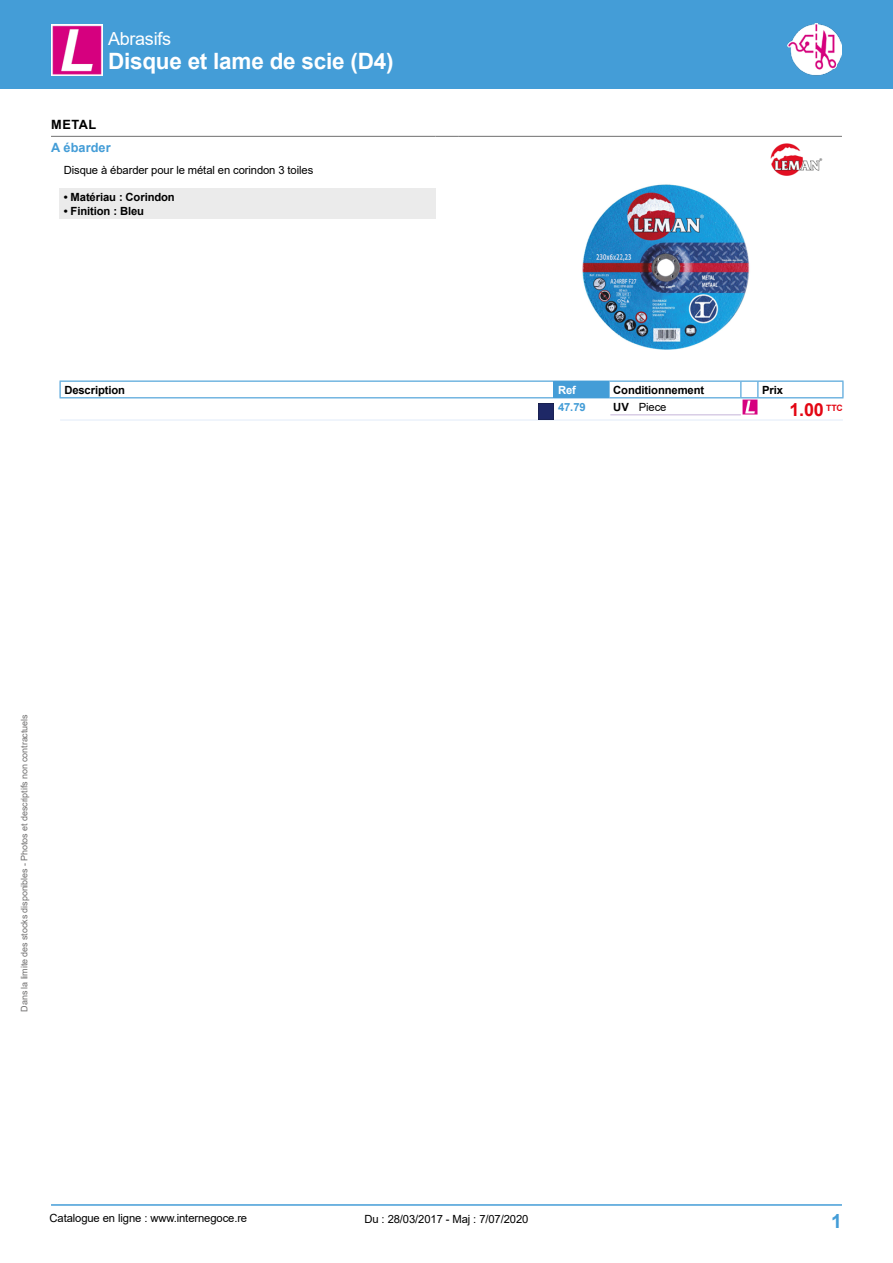
<style>
.page{position:relative;width:893px;height:1263px;background:#fff}
.page>*{position:absolute;margin:0;border:0;box-sizing:border-box;transform-origin:0 0}
.t1{font:700 22.5px "Arial";letter-spacing:-.01em;color:#fff}
.t2{font:700 19.5px "Arial";color:#449dd7}
.t3{font:18px "Arial";letter-spacing:-.015em;color:#fff}
.t4{font:700 18px "Arial";color:#e30613}
.t5{font:700 12.75px "Arial";letter-spacing:.005em;color:#449dd7}
.t6{font:700 12.75px "Arial";letter-spacing:.04em;color:#000}
.t7{font:11.25px "Arial";letter-spacing:-.01em;color:#000}
.t8{font:700 11.25px "Arial";letter-spacing:-.01em;color:#000}
.t9{font:700 11.25px "Arial";color:#449dd7}
.t10{font:700 11.25px "Arial";color:#fff}
.t11{font:9px "Arial";letter-spacing:-.01em;color:#706f6f}
.s1{font-weight:700}
</style>
<div class="page">
<div style="left:0;top:0;width:893px;height:89px;background:#449dd7"></div>
<hr style="left:51px;top:1204px;width:791px;height:2px;background:#449dd7">
<img style="left:51px;top:25px;width:51px;height:51px">
<img style="left:788px;top:23px;width:54px;height:53px">
<hr style="left:51px;top:136px;width:385px;height:1px;background:#706f6f">
<svg style="left:436px;top:136px;width:22px;height:1px"></svg>
<hr style="left:458px;top:136px;width:384px;height:1px;background:#706f6f">
<div style="left:60px;top:189px;width:376px;height:16px;background:#ebebeb"></div>
<div style="left:60px;top:202px;width:376px;height:17px;background:#ebebeb"></div>
<div style="left:554px;top:381px;width:55px;height:17px;background:#449dd7"></div>
<hr style="left:60px;top:381px;width:494px;height:1px;background:#449dd7">
<svg style="left:60px;top:382px;width:1px;height:15px"></svg>
<hr style="left:758px;top:381px;width:85px;height:1px;background:#449dd7">
<svg style="left:842px;top:382px;width:1px;height:15px"></svg>
<hr style="left:60px;top:397px;width:494px;height:1px;background:#449dd7">
<hr style="left:758px;top:397px;width:85px;height:1px;background:#449dd7">
<hr style="left:60px;top:420px;width:494px;height:1px;background:#e1ebf9">
<hr style="left:554px;top:420px;width:55px;height:1px;background:#e1ebf9">
<hr style="left:609px;top:420px;width:132px;height:1px;background:#e1ebf9">
<svg style="left:741px;top:420px;width:17px;height:1px"></svg>
<hr style="left:758px;top:420px;width:85px;height:1px;background:#e1ebf9">
<svg style="left:740px;top:381px;width:18px;height:17px"></svg>
<svg style="left:609px;top:382px;width:1px;height:15px"></svg>
<hr style="left:609px;top:381px;width:132px;height:1px;background:#449dd7">
<hr style="left:609px;top:397px;width:132px;height:1px;background:#449dd7">
<svg style="left:553px;top:382px;width:1px;height:15px"></svg>
<hr style="left:610px;top:415px;width:131px;height:1px;background:#c5b4d9">
<img style="left:539px;top:404px;width:15px;height:15px">
<img style="left:742px;top:399px;width:15px;height:15px">
<img style="left:770px;top:143px;width:53px;height:33px">
<img style="left:582px;top:184px;width:168px;height:166px">
<h3 class="t3" style="left:108px;top:26px;width:65px">Abrasifs</h3>
<h1 class="t1" style="left:108px;top:45px;width:287px">Disque et lame de scie (D4)</h1>
<p class="t6" style="left:51px;top:115px;width:47px">METAL</p>
<p class="t5" style="left:51px;top:139px;width:61px">A ébarder</p>
<p class="t7" style="left:64px;top:162px;width:251px">Disque à ébarder pour le métal en corindon 3 toiles</p>
<p class="t8" style="left:64px;top:189px;width:113px">• Matériau : Corindon</p>
<p class="t8" style="left:64px;top:203px;width:82px">• Finition : Bleu</p>
<p class="t8" style="left:64px;top:382px;width:62px">Description</p>
<p class="t10" style="left:558px;top:382px;width:19px">Ref</p>
<p class="t8" style="left:613px;top:382px;width:92px">Conditionnement</p>
<p class="t8" style="left:762px;top:382px;width:22px">Prix</p>
<p class="t9" style="left:558px;top:399px;width:29px">47.79</p>
<p class="t7" style="left:613px;top:399px;width:55px"><span class="s1">UV</span> Piece</p>
<h3 class="t4" style="left:789px;top:397px;width:55px">1.00 <sup>TTC</sup></h3>
<p class="t11" style="left:18px;top:1012px;width:299px;rotate:-90deg">Dans la limite des stocks disponibles - Photos et descriptifs non contractuels</p>
<p class="t7" style="left:50px;top:1210px;width:199px">Catalogue en ligne : www.internegoce.re</p>
<p class="t7" style="left:364px;top:1211px;width:166px">Du : 28/03/2017 - Maj : 7/07/2020</p>
<h2 class="t2" style="left:831px;top:1208px;width:12px">1</h2>
</div>
